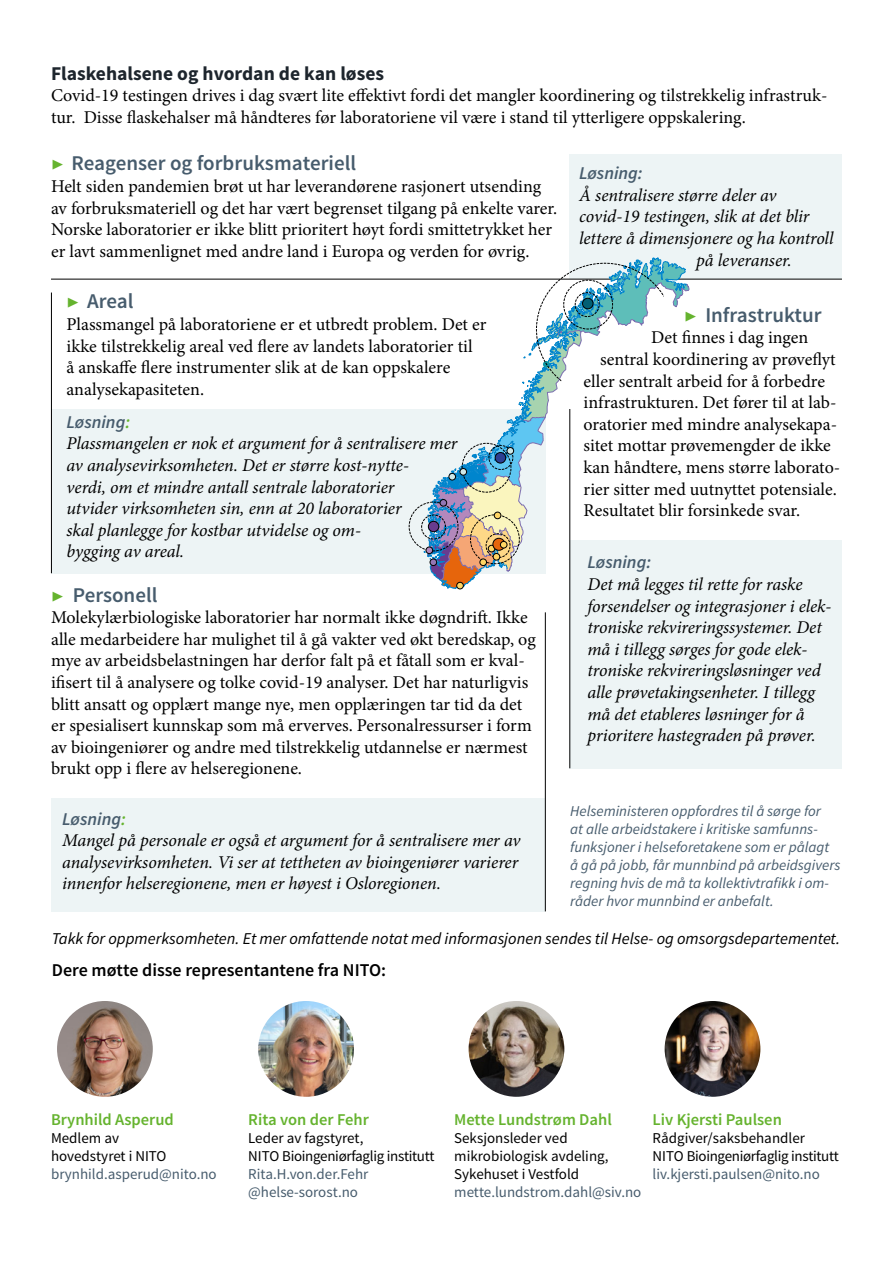
<style>
.page{position:relative;width:893px;height:1263px;background:#fff}
.page>*{position:absolute;margin:0;border:0;box-sizing:border-box;transform-origin:0 0}
.Utfordring{font:600 21px "Source Sans Pro";color:#475c6d}
.Utfordring-2{font:700 19.5px "Source Sans Pro";color:#1d252d}
.t1{font:18px/21.6px "Minion Pro";color:#000}
.t2{font:italic 18px/21.6px "Minion Pro";letter-spacing:-.005em;color:#000}
.t3{font:600 18px "Source Sans Pro";color:#000}
.Mellomtittel_grønn{font:italic 600 18px "Source Sans Pro";color:#475c6d}
.t4{font:italic 16.5px "Source Sans Pro";color:#000}
.t5{font:600 16.5px "Source Sans Pro";color:#65b32e}
.t6{font:italic 15px/18px "Source Sans Pro";color:#475c6d}
.t7{font:15px/18px "Source Sans Pro";color:#000}
.t8{font:15px/18px "Source Sans Pro";color:#475c6d}
.t9{font:15px "Source Sans Pro";letter-spacing:-.02em;color:#000}
.s1{font-family:"Minion Pro";font-weight:700;color:#65b32e}
.s2{color:#65b32e}
</style>
<div class="page">
<div style="left:570px;top:155px;width:272px;height:124px;background:#edf4f5"></div>
<img style="left:258px;top:1001px;width:96px;height:96px;border-radius:48px">
<img style="left:469px;top:1001px;width:95px;height:96px;border-radius:48px">
<img style="left:665px;top:1001px;width:95px;height:96px;border-radius:48px">
<div style="left:51px;top:409px;width:495px;height:164px;background:#edf4f5"></div>
<div style="left:570px;top:540px;width:272px;height:228px;background:#edf4f5"></div>
<hr style="left:51px;top:279px;width:791px;height:1px;background:#000">
<div style="left:51px;top:798px;width:494px;height:113px;background:#edf4f5"></div>
<hr style="left:51px;top:293px;width:1px;height:280px;background:#000">
<hr style="left:545px;top:612px;width:1px;height:299px;background:#000">
<div style="left:421px;top:515px;width:25px;height:24px;border:1px dashed #000;border-radius:50%"></div>
<svg style="left:424px;top:258px;width:267px;height:331px"></svg>
<hr style="left:569px;top:409px;width:1px;height:359px;background:#000">
<img style="left:57px;top:1001px;width:96px;height:96px;border-radius:48px">
<p class="Utfordring-2" style="left:51px;top:61px;width:335px">Flaskehalsene og hvordan de kan løses</p>
<p class="t1" style="left:51px;top:85px;width:778px">Covid-19 testingen drives i dag svært lite effektivt fordi det mangler koordinering og tilstrekkelig infrastruk&shy;tur. Disse flaskehalser må håndteres før laboratoriene vil være i stand til ytterligere oppskalering.</p>
<p class="Utfordring" style="left:51px;top:150px;width:307px"><span class="s1">▶</span> Reagenser og forbruksmateriell</p>
<p class="t1" style="left:51px;top:176px;width:508px">Helt siden pandemien brøt ut har leverandørene rasjonert utsending av forbruksmateriell og det har vært begrenset tilgang på enkelte varer.<br>Norske laboratorier er ikke blitt prioritert høyt fordi smittetrykket her er lavt sammenlignet med andre land i Europa og verden for øvrig.</p>
<p class="Mellomtittel_grønn" style="left:579px;top:162px;width:65px">Løsning:</p>
<p class="t2" style="left:579px;top:184px;width:199px">Å sentralisere større deler av</p>
<p class="t2" style="left:579px;top:206px;width:232px">covid-19 testingen, slik at det blir</p>
<p class="t2" style="left:579px;top:227px;width:256px">lettere å dimensjonere og ha kontroll</p>
<p class="t2" style="left:696px;top:249px;width:97px">på leveranser.</p>
<p class="Utfordring" style="left:67px;top:288px;width:68px"><span class="s1">▶</span> Areal</p>
<p class="t1" style="left:67px;top:313px;width:421px">Plassmangel på laboratoriene er et utbredt problem. Det er ikke tilstrekkelig areal ved flere av landets laboratorier til<br>å anskaffe flere instrumenter slik at de kan oppskalere analysekapasiteten.</p>
<p class="Mellomtittel_grønn" style="left:67px;top:410px;width:65px">Løsning<span class="s2">:</span></p>
<p class="t2" style="left:67px;top:433px;width:392px">Plassmangelen er nok et argument for å sentralisere mer av analysevirksomheten. Det er større kost-nytte-<br>verdi, om et mindre antall sentrale laboratorier<br>utvider virksomheten sin, enn at 20 laboratorier<br>skal planlegge for kostbar utvidelse og om-<br>bygging av areal.</p>
<p class="Utfordring" style="left:51px;top:581px;width:108px"><span class="s1">▶</span> Personell</p>
<p class="t1" style="left:51px;top:607px;width:486px">Molekylærbiologiske laboratorier har normalt ikke døgndrift. Ikke alle medarbeidere har mulighet til å gå vakter ved økt beredskap, og mye av arbeidsbelastningen har derfor falt på et fåtall som er kval&shy;ifisert til å analysere og tolke covid-19 analyser. Det har naturligvis blitt ansatt og opplært mange nye, men opplæringen tar tid da det er spesialisert kunnskap som må erverves. Personalressurser i form av bioingeniører og andre med tilstrekkelig utdannelse er nærmest brukt opp i flere av helseregionene.</p>
<p class="Mellomtittel_grønn" style="left:62px;top:807px;width:65px">Løsning<span class="s2">:</span></p>
<p class="t2" style="left:62px;top:829px;width:460px;text-align:justify">Mangel på personale er også et argument for å sentralisere mer av analysevirksomheten. Vi ser at tettheten av bioingeniører varierer innenfor helseregionene, men er høyest i Osloregionen.</p>
<p class="Utfordring" style="left:684px;top:302px;width:139px"><span class="s1">▶</span> Infrastruktur</p>
<p class="t1" style="left:651px;top:327px;width:159px">Det finnes i dag ingen</p>
<p class="t1" style="left:600px;top:349px;width:237px">sentral koordinering av prøveflyt</p>
<p class="t1" style="left:584px;top:370px;width:243px">eller sentralt arbeid for å forbedre</p>
<p class="t1" style="left:584px;top:392px;width:254px">infrastrukturen. Det fører til at lab-</p>
<p class="t1" style="left:584px;top:413px;width:255px">oratorier med mindre analysekapa-</p>
<p class="t1" style="left:584px;top:435px;width:249px">sitet mottar prøvemengder de ikke</p>
<p class="t1" style="left:584px;top:457px;width:258px">kan håndtere, mens større laborato-</p>
<p class="t1" style="left:584px;top:478px;width:255px">rier sitter med uutnyttet potensiale.</p>
<p class="t1" style="left:584px;top:500px;width:218px">Resultatet blir forsinkede svar.</p>
<p class="Mellomtittel_grønn" style="left:587px;top:551px;width:65px">Løsning:</p>
<p class="t2" style="left:587px;top:573px;width:246px">Det må legges til rette for raske forsendelser og integrasjoner i elek&shy;troniske rekvireringssystemer. Det må i tillegg sørges for gode elek&shy;troniske rekvireringsløsninger ved alle prøvetakingsenheter. I tillegg må det etableres løsninger for å prioritere hastegraden på prøver.</p>
<p class="t6" style="left:570px;top:802px;width:252px">Helseministeren oppfordres til å sørge for at alle arbeidstakere i kritiske samfunns-</p>
<p class="t6" style="left:570px;top:838px;width:272px">funksjoner i helseforetakene som er pålagt å gå på jobb, får munnbind på arbeidsgivers regning hvis de må ta kollektivtrafikk i om&shy;råder hvor munnbind er anbefalt.</p>
<p class="t4" style="left:52px;top:928px;width:790px">Takk for oppmerksomheten. Et mer omfattende notat med informasjonen sendes til Helse- og omsorgsdepartementet.</p>
<p class="t3" style="left:52px;top:959px;width:336px">Dere møtte disse representantene fra NITO:</p>
<p class="t5" style="left:51px;top:1109px;width:124px">Brynhild Asperud</p>
<p class="t7" style="left:51px;top:1129px;width:70px">Medlem av</p>
<p class="t7" style="left:51px;top:1147px;width:117px">hovedstyret i NITO</p>
<p class="t8" style="left:51px;top:1165px;width:167px">brynhild.asperud@nito.no</p>
<p class="t5" style="left:248px;top:1109px;width:122px">Rita von der Fehr</p>
<p class="t7" style="left:248px;top:1129px;width:117px">Leder av fagstyret,</p>
<p class="t9" style="left:248px;top:1147px;width:188px">NITO Bioingeniørfaglig institutt</p>
<p class="t8" style="left:248px;top:1165px;width:122px">Rita.H.von.der.Fehr @helse-sorost.no</p>
<p class="t5" style="left:454px;top:1109px;width:159px">Mette Lundstrøm Dahl</p>
<p class="t7" style="left:454px;top:1129px;width:115px">Seksjonsleder ved</p>
<p class="t7" style="left:454px;top:1147px;width:156px">mikrobiologisk avdeling,<br>Sykehuset i Vestfold</p>
<p class="t8" style="left:454px;top:1183px;width:189px">mette.lundstrom.dahl@siv.no</p>
<p class="t5" style="left:653px;top:1109px;width:131px">Liv Kjersti Paulsen</p>
<p class="t7" style="left:653px;top:1129px;width:154px">Rådgiver/saksbehandler</p>
<p class="t9" style="left:653px;top:1147px;width:188px">NITO Bioingeniørfaglig institutt</p>
<p class="t8" style="left:653px;top:1165px;width:169px">liv.kjersti.paulsen@nito.no</p>
</div>
